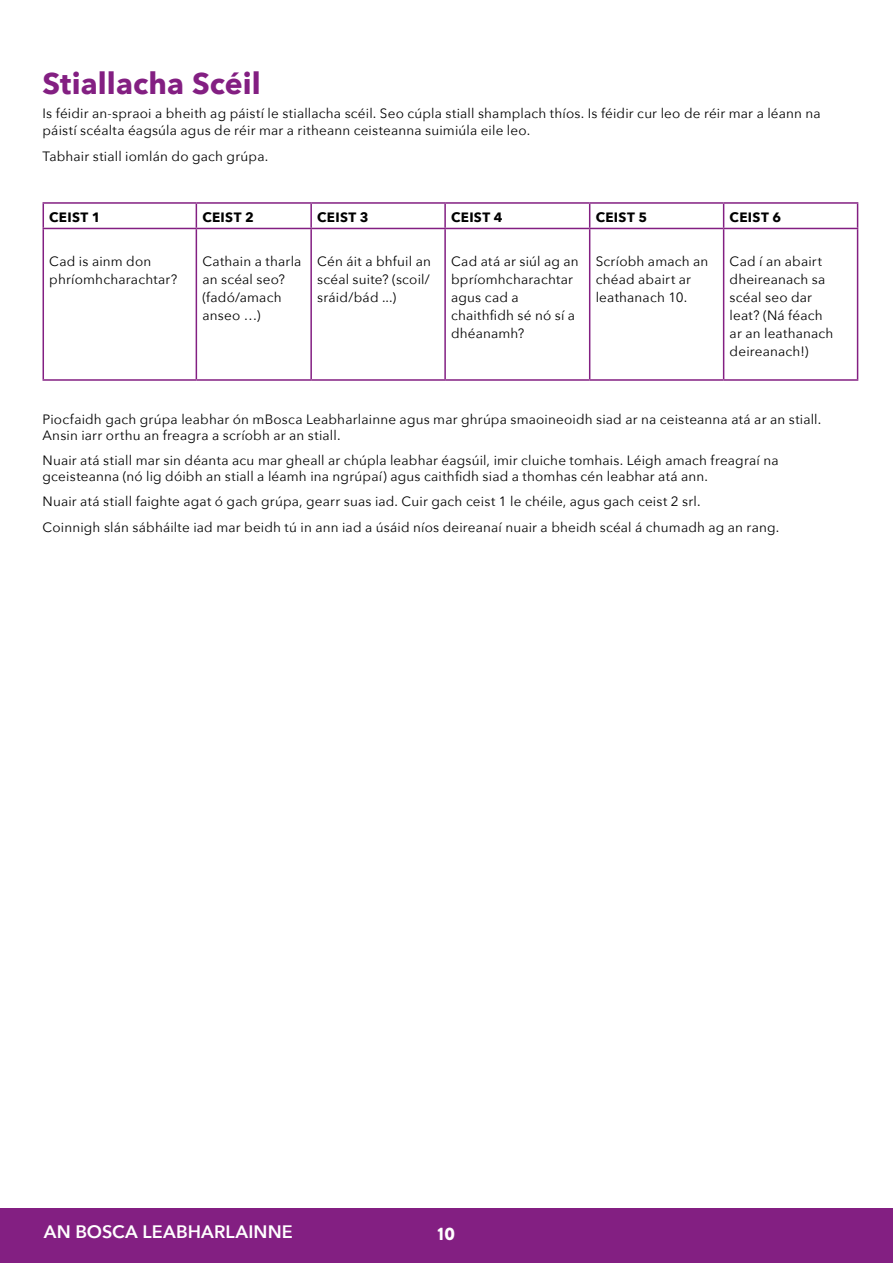
<style>
.page{position:relative;width:893px;height:1263px;background:#fff}
.page>*{position:absolute;margin:0;border:0;box-sizing:border-box;transform-origin:0 0}
.t1{font:700 30px "Avenir Next";letter-spacing:.005em;color:#831f82}
.t2{font:600 18px "Avenir Next";letter-spacing:.005em;color:#fff}
.t3{font:900 18px "Brandon Grotesque";color:#fff}
.t4{font:13.5px/18px "Avenir Next";letter-spacing:.015em;color:#000}
.t5{font:700 13.5px "Avenir Next";letter-spacing:.025em;color:#000}
</style>
<div class="page">
<hr style="left:43px;top:202px;width:153px;height:2px;background:#831f82">
<svg style="left:43px;top:204px;width:1px;height:24px"></svg>
<hr style="left:196px;top:202px;width:115px;height:2px;background:#831f82">
<svg style="left:196px;top:204px;width:1px;height:24px"></svg>
<hr style="left:311px;top:202px;width:134px;height:2px;background:#831f82">
<hr style="left:310px;top:204px;width:2px;height:24px;background:#831f82">
<hr style="left:445px;top:202px;width:145px;height:2px;background:#831f82">
<hr style="left:444px;top:204px;width:2px;height:24px;background:#831f82">
<hr style="left:590px;top:202px;width:134px;height:2px;background:#831f82">
<svg style="left:589px;top:204px;width:1px;height:24px"></svg>
<hr style="left:724px;top:202px;width:134px;height:2px;background:#831f82">
<svg style="left:723px;top:204px;width:1px;height:24px"></svg>
<svg style="left:857px;top:204px;width:1px;height:24px"></svg>
<hr style="left:43px;top:228px;width:153px;height:1px;background:#831f82">
<hr style="left:43px;top:229px;width:1px;height:150px;background:#831f82">
<hr style="left:196px;top:228px;width:115px;height:1px;background:#831f82">
<hr style="left:196px;top:229px;width:1px;height:150px;background:#831f82">
<hr style="left:311px;top:228px;width:134px;height:1px;background:#831f82">
<hr style="left:310px;top:229px;width:2px;height:150px;background:#831f82">
<hr style="left:445px;top:228px;width:145px;height:1px;background:#831f82">
<hr style="left:444px;top:229px;width:2px;height:150px;background:#831f82">
<hr style="left:590px;top:228px;width:134px;height:1px;background:#831f82">
<hr style="left:589px;top:229px;width:1px;height:150px;background:#831f82">
<hr style="left:724px;top:228px;width:134px;height:1px;background:#831f82">
<hr style="left:723px;top:229px;width:1px;height:150px;background:#831f82">
<hr style="left:857px;top:229px;width:1px;height:150px;background:#831f82">
<hr style="left:43px;top:379px;width:153px;height:2px;background:#831f82">
<hr style="left:196px;top:379px;width:115px;height:2px;background:#831f82">
<hr style="left:311px;top:379px;width:134px;height:2px;background:#831f82">
<hr style="left:445px;top:379px;width:145px;height:2px;background:#831f82">
<hr style="left:590px;top:379px;width:134px;height:2px;background:#831f82">
<hr style="left:724px;top:379px;width:134px;height:2px;background:#831f82">
<div style="left:0;top:1208px;width:893px;height:55px;background:#831f82"></div>
<h1 class="t1" style="left:43px;top:57px;width:220px">Stiallacha Scéil</h1>
<p class="t4" style="left:43px;top:105px;width:780px;line-height:16.2px">Is féidir an-spraoi a bheith ag páistí le stiallacha scéil. Seo cúpla stiall shamplach thíos. Is féidir cur leo de réir mar a léann na páistí scéalta éagsúla agus de réir mar a ritheann ceisteanna suimiúla eile leo.</p>
<p class="t4" style="left:43px;top:147px;width:227px">Tabhair stiall iomlán do gach grúpa.</p>
<p class="t5" style="left:49px;top:206px;width:53px">CEIST 1</p>
<p class="t5" style="left:202px;top:206px;width:53px">CEIST 2</p>
<p class="t5" style="left:317px;top:206px;width:53px">CEIST 3</p>
<p class="t5" style="left:451px;top:206px;width:53px">CEIST 4</p>
<p class="t5" style="left:596px;top:206px;width:53px">CEIST 5</p>
<p class="t5" style="left:730px;top:206px;width:53px">CEIST 6</p>
<p class="t4" style="left:49px;top:252px;width:129px">Cad is ainm don phríomhcharachtar?</p>
<p class="t4" style="left:202px;top:252px;width:101px">Cathain a tharla an scéal seo? (fadó/amach anseo …)</p>
<p class="t4" style="left:317px;top:252px;width:115px;text-align:justify">Cén áit a bhfuil an scéal suite? (scoil/ sráid/bád ...)</p>
<p class="t4" style="left:451px;top:252px;width:129px">Cad atá ar siúl ag an bpríomhcharachtar agus cad a chaithfidh sé nó sí a dhéanamh?</p>
<p class="t4" style="left:596px;top:252px;width:114px">Scríobh amach an chéad abairt ar leathanach 10.</p>
<p class="t4" style="left:730px;top:252px;width:105px">Cad í an abairt dheireanach sa scéal seo dar leat? (Ná féach ar an leathanach deireanach!)</p>
<p class="t4" style="left:43px;top:411px;width:780px;line-height:16.2px">Piocfaidh gach grúpa leabhar ón mBosca Leabharlainne agus mar ghrúpa smaoineoidh siad ar na ceisteanna atá ar an stiall.<br>Ansin iarr orthu an freagra a scríobh ar an stiall.</p>
<p class="t4" style="left:43px;top:452px;width:738px;line-height:16.2px">Nuair atá stiall mar sin déanta acu mar gheall ar chúpla leabhar éagsúil, imir cluiche tomhais. Léigh amach freagraí na gceisteanna (nó lig dóibh an stiall a léamh ina ngrúpaí) agus caithfidh siad a thomhas cén leabhar atá ann.</p>
<p class="t4" style="left:43px;top:487px;width:738px;line-height:26.5px">Nuair atá stiall faighte agat ó gach grúpa, gearr suas iad. Cuir gach ceist 1 le chéile, agus gach ceist 2 srl.<br>Coinnigh slán sábháilte iad mar beidh tú in ann iad a úsáid níos deireanaí nuair a bheidh scéal á chumadh ag an rang.</p>
<h2 class="t2" style="left:44px;top:1217px;width:250px">AN BOSCA LEABHARLAINNE</h2>
<h2 class="t3" style="left:438px;top:1221px;width:19px">10</h2>
</div>
